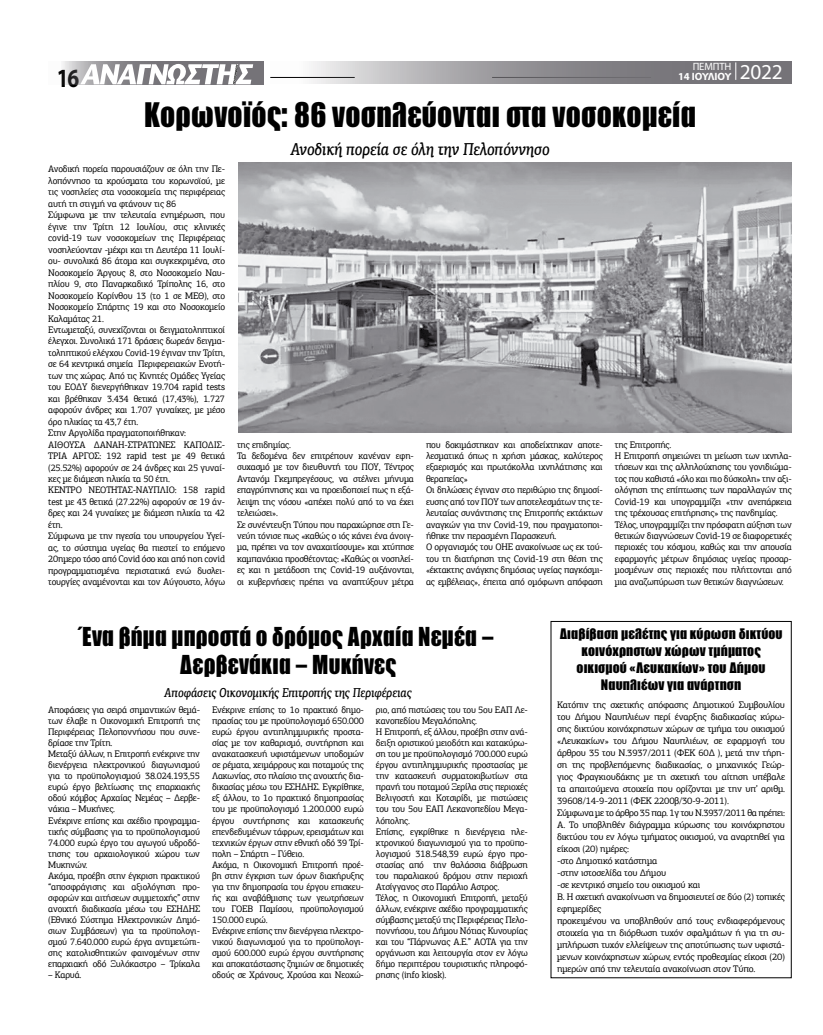
<style>
.page{position:relative;width:823px;height:1035px;background:#fff}
.page>*{position:absolute;margin:0;border:0;box-sizing:border-box;transform-origin:0 0}
.t1{font:900 32.9px "PF Fusion Sans";letter-spacing:.01em;color:#000;scale:.96 1}
.t2{font:700 26.3px "Myriad Pro";color:#000;scale:.81 1}
.t3{font:900 25.4px/28px "PF Fusion Sans";letter-spacing:.01em;color:#000;text-align:center;scale:.96 1}
.t4{font:21.3px "Myriad Pro";color:#fff}
.t5{font:italic 500 17.3px "PF Agora Slab Pro";letter-spacing:-.01em;color:#000;scale:.84 1}
.t6{font:900 14.1px/17px "PF Fusion Sans";letter-spacing:.01em;color:#000;text-align:center}
.t7{font:italic 500 13px "PF Agora Slab Pro";letter-spacing:-.01em;color:#000;scale:.84 1}
.t8{font:700 10.6px "Myriad Pro";letter-spacing:-.01em;color:#fff}
.t9{font:10.6px "Myriad Pro";letter-spacing:-.01em;color:#fff}
.t10{font:9.5px/11px "PF Agora Slab Pro";letter-spacing:-.02em;color:#000}
</style>
<div class="page">
<svg style="left:270px;top:61px;width:521px;height:23px;background:#9f9da1"></svg>
<svg style="left:62px;top:61px;width:201px;height:24px"></svg>
<svg style="left:80px;top:64px;width:173px;height:20px"></svg>
<svg style="left:735px;top:62px;width:1px;height:18px"></svg>
<img style="left:238px;top:162px;width:553px;height:270px">
<p class="t9" style="left:692px;top:60px;width:40px">ΠΕΜΠΤΗ</p>
<p class="t8" style="left:677px;top:69px;width:55px">14 ΙΟΥΛΙΟΥ</p>
<h2 class="t2" style="left:57px;top:61px;width:29px">16</h2>
<h3 class="t4" style="left:739px;top:59px;width:45px">2022</h3>
<h1 class="t1" style="left:144px;top:94px;width:576px">Κορωνοϊός: 86 νοσηλεύονται στα νοσοκομεία</h1>
<h3 class="t5" style="left:290px;top:139px;width:310px">Ανοδική πορεία σε όλη την Πελοπόννησο</h3>
<p class="t10" style="left:48px;top:163px;width:178px;line-height:11.5px">Ανοδική πορεία παρουσιάζουν σε όλη την Πε&shy;λοπόννησο τα κρούσματα του κορωνοϊού, με τις νοσηλείες στα νοσοκομεία της περιφέρειας αυτή τη στιγμή να φτάνουν τις 86<br>Σύμφωνα με την τελευταία ενημέρωση, που έγινε την Τρίτη 12 Ιουλίου, στις κλινικές covid-19 των νοσοκομείων της Περιφέρειας νοσηλεύονταν -μέχρι και τη Δευτέρα 11 Ιουλί&shy;ου- συνολικά 86 άτομα και συγκεκριμένα, στο Νοσοκομείο Άργους 8, στο Νοσοκομείο Ναυ&shy;πλίου 9, στο Παναρκαδικό Τρίπολης 16, στο Νοσοκομείο Κορίνθου 13 (το 1 σε ΜΕΘ), στο Νοσοκομείο Σπάρτης 19 και στο Νοσοκομείο Καλαμάτας 21.<br>Εντωμεταξύ, συνεχίζονται οι δειγματοληπτικοί έλεγχοι. Συνολικά 171 δράσεις δωρεάν δειγμα&shy;τοληπτικού ελέγχου Covid-19 έγιναν την Τρίτη, σε 64 κεντρικά σημεία Περιφερειακών Ενοτή&shy;των της χώρας. Από τις Κινητές Ομάδες Υγείας του ΕΟΔΥ διενεργήθηκαν 19.704 rapid tests και βρέθηκαν 3.434 θετικά (17,43%), 1.727 αφορούν άνδρες και 1.707 γυναίκες, με μέσο όρο ηλικίας τα 43,7 έτη.<br>Στην Αργολίδα πραγματοποιήθηκαν:<br>ΑΙΘΟΥΣΑ ΔΑΝΑΗ-ΣΤΡΑΤΩΝΕΣ ΚΑΠΟΔΙΣ-ΤΡΙΑ ΑΡΓΟΣ: 192 rapid test με 49 θετικά (25.52%) αφορούν σε 24 άνδρες και 25 γυναί&shy;κες με διάμεση ηλικία τα 50 έτη.<br>ΚΕΝΤΡΟ ΝΕΟΤΗΤΑΣ-ΝΑΥΠΛΙΟ: 158 rapid test με 43 θετικά (27.22%) αφορούν σε 19 άν&shy;δρες και 24 γυναίκες με διάμεση ηλικία τα 42 έτη.<br>Σύμφωνα με την ηγεσία του υπουργείου Υγεί&shy;ας, το σύστημα υγείας θα πιεστεί το επόμενο 20ημερο τόσο από Covid όσο και από non covid προγραμματισμένα περιστατικά ενώ δυσλει&shy;τουργίες αναμένονται και τον Αύγουστο, λόγω</p>
<p class="t10" style="left:237px;top:438px;width:178px;line-height:11.4px">της επιδημίας.<br>Τα δεδομένα δεν επιτρέπουν κανέναν εφη&shy;συχασμό με τον διευθυντή του ΠΟΥ, Τέντρος Αντανόμ Γκεμπρεγέσους, να στέλνει μήνυμα επαγρύπνησης και να προειδοποιεί πως η εξά&shy;λειψη της νόσου «απέχει πολύ από το να έχει τελειώσει».<br>Σε συνέντευξη Τύπου που παραχώρησε στη Γε&shy;νεύη τόνισε πως «καθώς ο ιός κάνει ένα άνοιγ&shy;μα, πρέπει να τον αναχαιτίσουμε» και χτύπησε καμπανάκια προσθέτοντας: «Καθώς οι νοσηλεί&shy;ες και η μετάδοση της Covid-19 αυξάνονται, οι κυβερνήσεις πρέπει να αναπτύξουν μέτρα</p>
<p class="t10" style="left:426px;top:438px;width:178px;line-height:11.4px">που δοκιμάστηκαν και αποδείχτηκαν αποτε&shy;λεσματικά όπως η χρήση μάσκας, καλύτερος εξαερισμός και πρωτόκολλα ιχνηλάτησης και θεραπείας»<br>Οι δηλώσεις έγιναν στο περιθώριο της δημοσί&shy;ευσης από τον ΠΟΥ των αποτελεσμάτων της τε&shy;λευταίας συνάντησης της Επιτροπής εκτάκτων αναγκών για την Covid-19, που πραγματοποι&shy;ήθηκε την περασμένη Παρασκευή.<br>Ο οργανισμός του ΟΗΕ ανακοίνωσε ως εκ τού&shy;του τη διατήρηση της Covid-19 στη θέση της «έκτακτης ανάγκης δημόσιας υγείας παγκόσμι&shy;ας εμβέλειας», έπειτα από ομόφωνη απόφαση</p>
<p class="t10" style="left:614px;top:438px;width:178px;line-height:11.4px">της Επιτροπής.<br>Η Επιτροπή σημειώνει τη μείωση των ιχνηλα&shy;τήσεων και της αλληλούχησης του γονιδιώμα&shy;τος που καθιστά «όλο και πιο δύσκολη» την αξι&shy;ολόγηση της επίπτωσης των παραλλαγών της Covid-19 και υπογραμμίζει «την ανεπάρκεια της τρέχουσας επιτήρησης» της πανδημίας.<br>Τέλος, υπογραμμίζει την πρόσφατη αύξηση των θετικών διαγνώσεων Covid-19 σε διαφορετικές περιοχές του κόσμου, καθώς και την απουσία εφαρμογής μέτρων δημόσιας υγείας προσαρ&shy;μοσμένων στις περιοχές που πλήττονται από μια αναζωπύρωση των θετικών διαγνώσεων.</p>
<h3 class="t3" style="left:82px;top:621px;width:430px">Ένα βήμα μπροστά ο δρόμος Αρχαία Νεμέα –<br>Δερβενάκια – Μυκήνες</h3>
<h3 class="t7" style="left:164px;top:684px;width:296px">Αποφάσεις Οικονομικής Επιτροπής της Περιφέρειας</h3>
<p class="t10" style="left:48px;top:704px;width:153px">Αποφάσεις για σειρά σημαντικών θεμά&shy;των έλαβε η Οικονομική Επιτροπή της Περιφέρειας Πελοποννήσου που συνε&shy;δρίασε την Τρίτη.<br>Μεταξύ άλλων, η Επιτροπή ενέκρινε την διενέργεια ηλεκτρονικού διαγωνισμού για το προϋπολογισμού 38.024.193,55 ευρώ έργο βελτίωσης της επαρχιακής οδού κόμβος Αρχαίας Νεμέας – Δερβε&shy;νάκια – Μυκήνες.<br>Ενέκρινε επίσης και σχέδιο προγραμμα&shy;τικής σύμβασης για το προϋπολογισμού 74.000 ευρώ έργο του αγωγού υδροδό&shy;τησης του αρχαιολογικού χώρου των Μυκηνών.<br>Ακόμα, προέβη στην έγκριση πρακτικού “αποσφράγισης και αξιολόγηση προ&shy;σφορών και αιτήσεων συμμετοχής” στην ανοιχτή διαδικασία μέσω του ΕΣΗΔΗΣ (Εθνικό Σύστημα Ηλεκτρονικών Δημό&shy;σιων Συμβάσεων) για τα προϋπολογι&shy;σμού 7.640.000 ευρώ έργα αντιμετώπι&shy;σης κατολισθητικών φαινομένων στην επαρχιακή οδό Ξυλόκαστρο – Τρίκαλα</p>
<p class="t10" style="left:48px;top:969px;width:35px">– Καρυά.</p>
<p class="t10" style="left:212px;top:704px;width:153px">Ενέκρινε επίσης το 1ο πρακτικό δημο&shy;πρασίας του με προϋπολογισμό 650.000 ευρώ έργου αντιπλημμυρικής προστα&shy;σίας με τον καθαρισμό, συντήρηση και ανακατασκευή υφιστάμενων υποδομών σε ρέματα, χειμάρρους και ποταμούς της Λακωνίας, στο πλαίσιο της ανοιχτής δια&shy;δικασίας μέσω του ΕΣΗΔΗΣ. Εγκρίθηκε, εξ άλλου, το 1ο πρακτικό δημοπρασίας του με προϋπολογισμό 1.200.000 ευρώ έργου συντήρησης και κατασκευής επενδεδυμένων τάφρων, ερεισμάτων και τεχνικών έργων στην εθνική οδό 39 Τρί&shy;πολη – Σπάρτη – Γύθειο.<br>Ακόμα, η Οικονομική Επιτροπή προέ&shy;βη στην έγκριση των όρων διακήρυξης για την δημοπρασία του έργου επισκευ&shy;ής και αναβάθμισης των γεωτρήσεων του ΓΟΕΒ Παμίσου, προϋπολογισμού 150.000 ευρώ.<br>Ενέκρινε επίσης την διενέργεια ηλεκτρο&shy;νικού διαγωνισμού για το προϋπολογι&shy;σμού 600.000 ευρώ έργου συντήρησης και αποκατάστασης ζημιών σε δημοτικές οδούς σε Χράνους, Χρούσα και Νεοχώ-</p>
<p class="t10" style="left:376px;top:704px;width:153px">ριο, από πιστώσεις του του 5ου ΕΑΠ Λε&shy;κανοπεδίου Μεγαλόπολης.<br>Η Επιτροπή, εξ άλλου, προέβη στην ανά&shy;δειξη οριστικού μειοδότη και κατακύρω&shy;ση του με προϋπολογισμό 700.000 ευρώ έργου αντιπλημμυρικής προστασίας με την κατασκευή συρματοκιβωτίων στα πρανή του ποταμού Ξερίλα στις περιοχές Βελιγοστή και Κοτσιρίδι, με πιστώσεις του του 5ου ΕΑΠ Λεκανοπεδίου Μεγα&shy;λόπολης.<br>Επίσης, εγκρίθηκε η διενέργεια ηλε&shy;κτρονικού διαγωνισμού για το προϋπο&shy;λογισμού 318.548,39 ευρώ έργο προ&shy;στασίας από την θαλάσσια διάβρωση του παραλιακού δρόμου στην περιοχή Ατσίγγανος στο Παράλιο Αστρος.<br>Τέλος, η Οικονομική Επιτροπή, μεταξύ άλλων, ενέκρινε σχέδιο προγραμματικής σύμβασης μεταξύ της Περιφέρειας Πελο&shy;ποννήσου, του Δήμου Νότιας Κυνουρίας και του “Πάρνωνας Α.Ε.” ΑΟΤΑ για την οργάνωση και λειτουργία στον εν λόγω δήμο περιπτέρου τουριστικής πληροφό&shy;ρησης (info kiosk).</p>
<h3 class="t6" style="left:559px;top:624px;width:224px">Διαβίβαση μελέτης για κύρωση δικτύου κοινόχρηστων χώρων τμήματος οικισμού «Λευκακίων» του Δήμου<br>Ναυπλιέων για ανάρτηση</h3>
<p class="t10" style="left:557px;top:698px;width:229px;line-height:12px">Κατόπιν της σχετικής απόφασης Δημοτικού Συμβουλίου του Δήμου Ναυπλιέων περί έναρξης διαδικασίας κύρω&shy;σης δικτύου κοινόχρηστων χώρων σε τμήμα του οικισμού «Λευκακίων» του Δήμου Ναυπλιέων, σε εφαρμογή του άρθρου 35 του Ν.3937/2011 (ΦΕΚ 60Δ ), μετά την τήρη&shy;ση της προβλεπόμενης διαδικασίας, ο μηχανικός Γεώρ&shy;γιος Φραγκιουδάκης με τη σχετική του αίτηση υπέβαλε τα απαιτούμενα στοιχεία που ορίζονται με την υπ’ αριθμ.<br>39608/14-9-2011 (ΦΕΚ 2200β/30-9-2011).<br>Σύμφωνα με το άρθρο 35 παρ. 1γ του Ν.3937/2011 θα πρέπει:<br>Α. Το υποβληθέν διάγραμμα κύρωσης του κοινόχρηστου δικτύου του εν λόγω τμήματος οικισμού, να αναρτηθεί για είκοσι (20) ημέρες:<br>-στο Δημοτικό κατάστημα<br>-στην ιστοσελίδα του Δήμου<br>-σε κεντρικό σημείο του οικισμού και<br>Β. Η σχετική ανακοίνωση να δημοσιευτεί σε δύο (2) τοπικές εφημερίδες<br>προκειμένου να υποβληθούν από τους ενδιαφερόμενους στοιχεία για τη διόρθωση τυχόν σφαλμάτων ή για τη συ&shy;μπλήρωση τυχόν ελλείψεων της αποτύπωσης των υφιστά&shy;μενων κοινόχρηστων χώρων, εντός προθεσμίας είκοσι (20) ημερών από την τελευταία ανακοίνωση στον Τύπο.</p>
</div>
